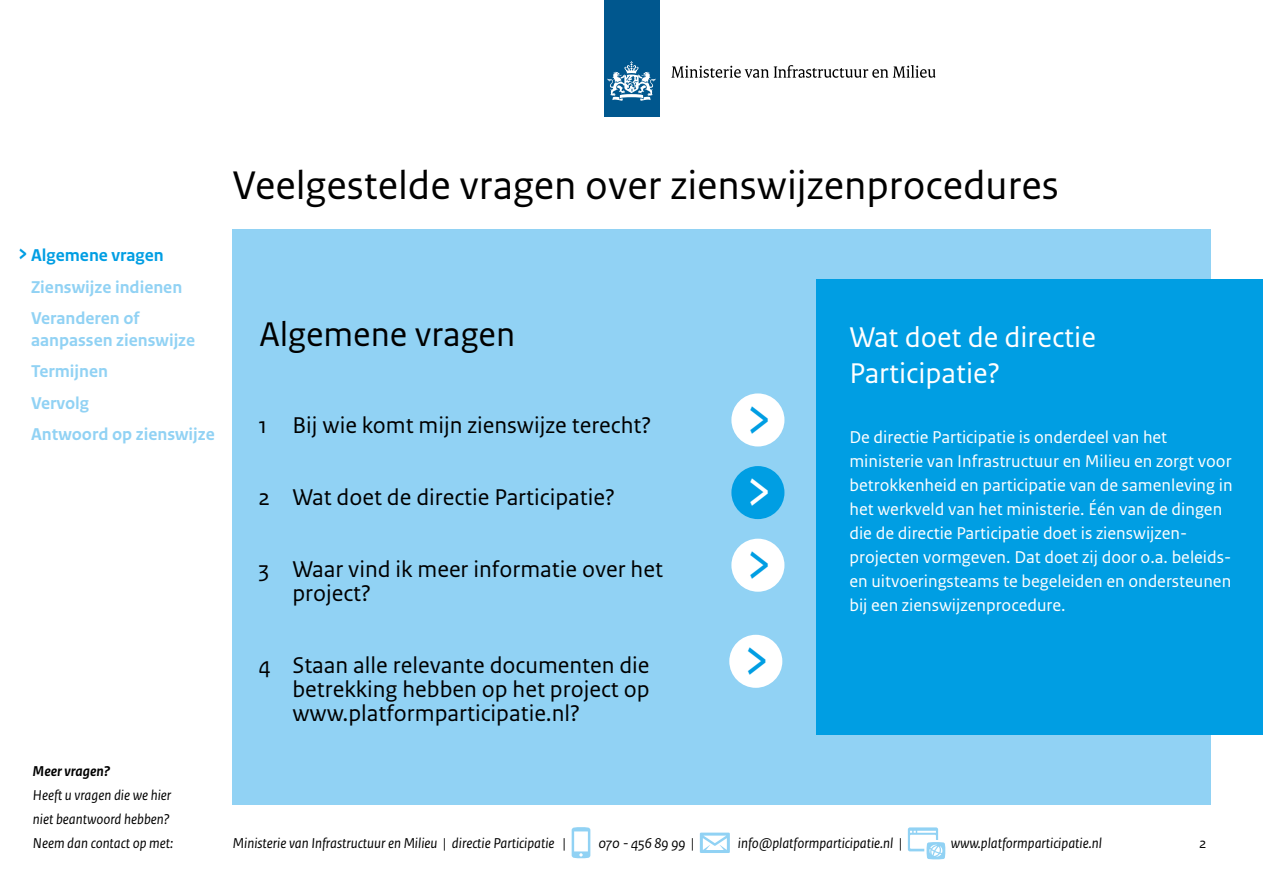
<style>
.page{position:relative;width:1263px;height:893px;background:#fff}
.page>*{position:absolute;margin:0;border:0;box-sizing:border-box;transform-origin:0 0}
._03_RO_Broodtekst_gr{font:63.9px "Rijksoverheid Sans Text";color:#009ee3;scale:.75 1}
._03_RO_Broodtekst_gr-2{font:63.9px "Rijksoverheid Sans Text";color:#fff;scale:.75 1}
._03_RO_Broodtekst_gr-3{font:42px "Rijksoverheid Sans Text";color:#000}
._03_RO_Broodtekst_gr-4{font:36px "Rijksoverheid Sans Text";color:#000}
._03_RO_Broodtekst_gr-5{font:30px/36px "Rijksoverheid Sans Text";color:#fff}
._03_RO_Broodtekst_gr-6{font:24px/24px "Rijksoverheid Sans Text";color:#000}
._03_RO_Broodtekst_gr-7{font:18px/24px "Rijksoverheid Sans Text";color:#fff}
._03_RO_Broodtekst_gr-8{font:700 18px/21.6px "Rijksoverheid Sans Text";color:#91d2f4}
._03_RO_Broodtekst_gr-9{font:700 18px "Rijksoverheid Sans Text";color:#009ee3}
._03_RO_Broodtekst_gr-10{font:italic 15px "Rijksoverheid Sans Text";color:#000}
._03_RO_Broodtekst_gr-11{font:italic 700 15px "Rijksoverheid Sans Text";color:#000}
.s1{font-size:24px}
</style>
<div class="page">
<div style="left:604px;top:0;width:55px;height:117px;background:#00578e"></div>
<svg style="left:607px;top:61px;width:48px;height:40px"></svg>
<svg style="left:671px;top:65px;width:264px;height:13px"></svg>
<div style="left:233px;top:229px;width:978px;height:576px;background:#91d2f4"></div>
<div style="left:816px;top:280px;width:447px;height:455px;background:#009ee3"></div>
<div style="left:731px;top:393px;width:53px;height:53px;background:#fff;border-radius:50%"></div>
<div style="left:731px;top:466px;width:53px;height:53px;background:#009ee3;border-radius:50%"></div>
<div style="left:731px;top:539px;width:53px;height:53px;background:#fff;border-radius:50%"></div>
<div style="left:729px;top:635px;width:53px;height:53px;background:#fff;border-radius:50%"></div>
<svg style="left:572px;top:827px;width:18px;height:31px"></svg>
<svg style="left:700px;top:833px;width:30px;height:20px"></svg>
<svg style="left:908px;top:827px;width:37px;height:32px"></svg>
<p class="_03_RO_Broodtekst_gr-9" style="left:18px;top:245px;width:147px"><span class="s1">&gt;</span> Algemene vragen</p>
<p class="_03_RO_Broodtekst_gr-8" style="left:31px;top:276px;width:153px">Zienswijze indienen</p>
<p class="_03_RO_Broodtekst_gr-8" style="left:31px;top:308px;width:166px">Veranderen of aanpassen zienswijze</p>
<p class="_03_RO_Broodtekst_gr-8" style="left:31px;top:361px;width:78px">Termijnen</p>
<p class="_03_RO_Broodtekst_gr-8" style="left:31px;top:392px;width:59px">Vervolg</p>
<p class="_03_RO_Broodtekst_gr-8" style="left:31px;top:424px;width:185px">Antwoord op zienswijze</p>
<p class="_03_RO_Broodtekst_gr-11" style="left:33px;top:762px;width:79px">Meer vragen?</p>
<p class="_03_RO_Broodtekst_gr-10" style="left:33px;top:787px;width:140px">Heeft u vragen die we hier</p>
<p class="_03_RO_Broodtekst_gr-10" style="left:33px;top:811px;width:138px">niet beantwoord hebben?</p>
<p class="_03_RO_Broodtekst_gr-10" style="left:33px;top:835px;width:142px">Neem dan contact op met:</p>
<p class="_03_RO_Broodtekst_gr-3" style="left:233px;top:161px;width:828px">Veelgestelde vragen over zienswijzenprocedures</p>
<p class="_03_RO_Broodtekst_gr-4" style="left:259px;top:314px;width:257px">Algemene vragen</p>
<p class="_03_RO_Broodtekst_gr-6" style="left:258px;top:413px;width:395px">1 Bij wie komt mijn zienswijze terecht?</p>
<p class="_03_RO_Broodtekst_gr-6" style="left:258px;top:485px;width:358px">2 Wat doet de directie Participatie?</p>
<p class="_03_RO_Broodtekst_gr-6" style="left:292px;top:557px;width:372px;text-indent:-34px">3 Waar vind ik meer informatie over het project?</p>
<p class="_03_RO_Broodtekst_gr-6" style="left:292px;top:653px;width:359px;text-align:justify;text-indent:-34px">4 Staan alle relevante documenten die betrekking hebben op het project op www.platformparticipatie.nl?</p>
<p class="_03_RO_Broodtekst_gr" style="left:746px;top:381px;width:35px">&gt;</p>
<p class="_03_RO_Broodtekst_gr-2" style="left:746px;top:454px;width:35px">&gt;</p>
<p class="_03_RO_Broodtekst_gr" style="left:746px;top:526px;width:35px">&gt;</p>
<p class="_03_RO_Broodtekst_gr" style="left:744px;top:622px;width:35px">&gt;</p>
<p class="_03_RO_Broodtekst_gr-5" style="left:849px;top:320px;width:248px">Wat doet de directie<br>Participatie?</p>
<p class="_03_RO_Broodtekst_gr-7" style="left:849px;top:426px;width:385px">De directie Participatie is onderdeel van het ministerie van Infrastructuur en Milieu en zorgt voor betrokkenheid en participatie van de samenleving in het werkveld van het ministerie. Één van de dingen die de directie Participatie doet is zienswijzen-</p>
<p class="_03_RO_Broodtekst_gr-7" style="left:849px;top:546px;width:383px">projecten vormgeven. Dat doet zij door o.a. beleids-</p>
<p class="_03_RO_Broodtekst_gr-7" style="left:849px;top:570px;width:383px">en uitvoeringsteams te begeleiden en ondersteunen bij een zienswijzenprocedure.</p>
<p class="_03_RO_Broodtekst_gr-10" style="left:233px;top:834px;width:335px">Ministerie van Infrastructuur en Milieu | directie Participatie |</p>
<p class="_03_RO_Broodtekst_gr-10" style="left:598px;top:834px;width:98px">070 - 456 89 99 |</p>
<p class="_03_RO_Broodtekst_gr-10" style="left:738px;top:834px;width:166px">info@platformparticipatie.nl |</p>
<p class="_03_RO_Broodtekst_gr-10" style="left:951px;top:834px;width:153px">www.platformparticipatie.nl</p>
<p class="_03_RO_Broodtekst_gr-10" style="left:1199px;top:835px;width:8px">2</p>
</div>
